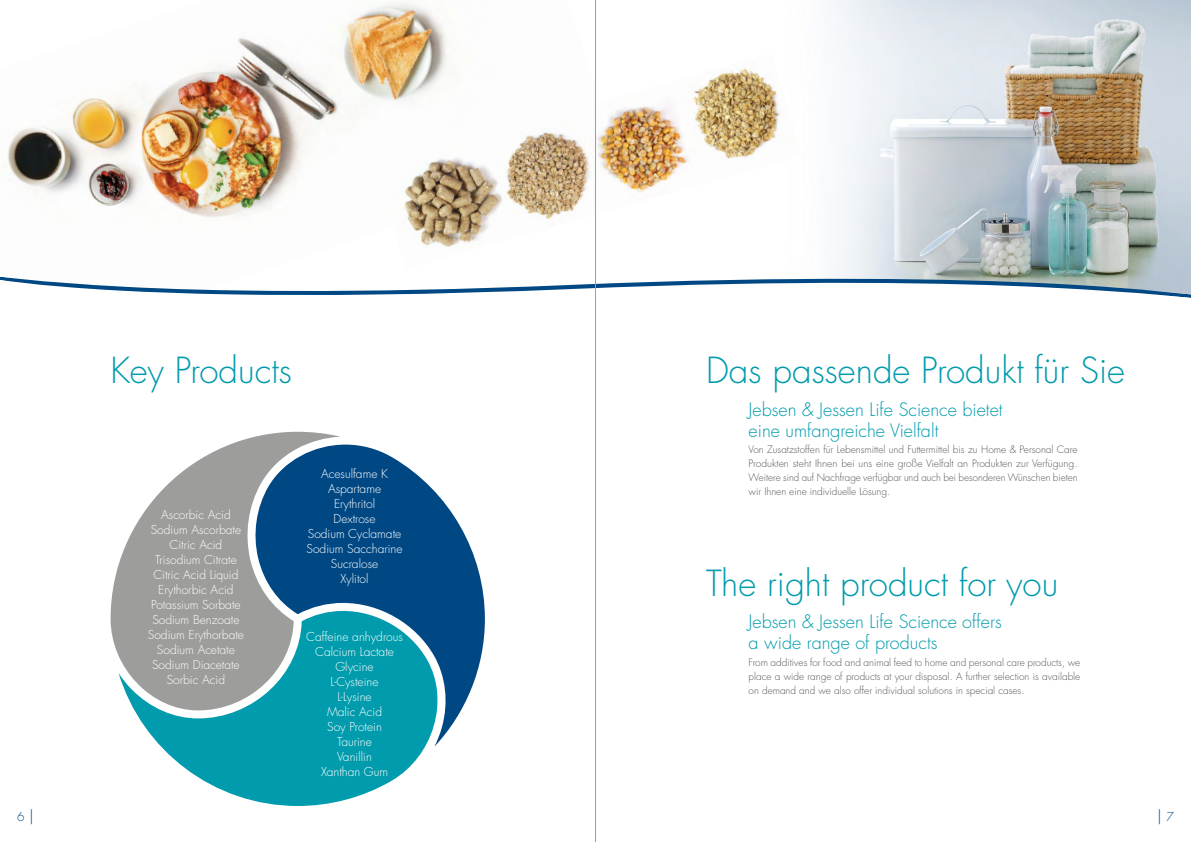
<style>
.page{position:relative;width:1191px;height:842px;background:#fff}
.page>*{position:absolute;margin:0;border:0;box-sizing:border-box;transform-origin:0 0}
.JJLS_USA_Broschüre_H{font:300 35px "Futura LT Pro";color:#009bac}
.JJLS_USA_Broschüre_S{font:300 18px/21px "Futura LT Pro";color:#009bac}
.t1{font:300 15px "Futura LT";color:#004884}
.JJLS_USA_Broschüre_P{font:300 12px "Futura LT Pro";color:#fff}
.t2{font:300 12px "Futura LT";color:#004884}
.JJLS_USA_Broschüre_C{font:300 10px/14px "Futura LT Pro";color:#575756;text-align:justify}
.s1{font-size:15px}
.s2{font-size:12px}
</style>
<div class="page">
<img style="left:831px;top:0;width:360px;height:274px">
<img style="left:7px;top:1px;width:440px;height:217px">
<img style="left:383px;top:53px;width:398px;height:194px">
<svg style="left:0;top:274px;width:1191px;height:24px"></svg>
<hr style="left:595px;top:0;width:1px;height:842px;background:#9d9d9c">
<svg style="left:340px;top:445px;width:145px;height:283px;fill:#004884"></svg>
<svg style="left:111px;top:432px;width:229px;height:242px;fill:#9d9d9c"></svg>
<svg style="left:119px;top:611px;width:331px;height:195px;fill:#009bac"></svg>
<p class="JJLS_USA_Broschüre_H" style="left:111px;top:348px;width:183px">Key Products</p>
<p class="JJLS_USA_Broschüre_P" style="left:161px;top:507px;width:71px">Ascorbic Acid</p>
<p class="JJLS_USA_Broschüre_P" style="left:151px;top:522px;width:92px">Sodium Ascorbate</p>
<p class="JJLS_USA_Broschüre_P" style="left:170px;top:537px;width:54px">Citric Acid</p>
<p class="JJLS_USA_Broschüre_P" style="left:155px;top:552px;width:83px">Trisodium Citrate</p>
<p class="JJLS_USA_Broschüre_P" style="left:153px;top:567px;width:87px">Citric Acid Liquid</p>
<p class="JJLS_USA_Broschüre_P" style="left:158px;top:582px;width:77px">Erythorbic Acid</p>
<p class="JJLS_USA_Broschüre_P" style="left:151px;top:597px;width:91px">Potassium Sorbate</p>
<p class="JJLS_USA_Broschüre_P" style="left:152px;top:612px;width:89px">Sodium Benzoate</p>
<p class="JJLS_USA_Broschüre_P" style="left:148px;top:627px;width:98px">Sodium Erythorbate</p>
<p class="JJLS_USA_Broschüre_P" style="left:157px;top:642px;width:79px">Sodium Acetate</p>
<p class="JJLS_USA_Broschüre_P" style="left:152px;top:657px;width:89px">Sodium Diacetate</p>
<p class="JJLS_USA_Broschüre_P" style="left:167px;top:672px;width:60px">Sorbic Acid</p>
<p class="JJLS_USA_Broschüre_P" style="left:321px;top:466px;width:68px">Acesulfame K</p>
<p class="JJLS_USA_Broschüre_P" style="left:328px;top:481px;width:55px">Aspartame</p>
<p class="JJLS_USA_Broschüre_P" style="left:334px;top:496px;width:43px">Erythritol</p>
<p class="JJLS_USA_Broschüre_P" style="left:333px;top:511px;width:44px">Dextrose</p>
<p class="JJLS_USA_Broschüre_P" style="left:308px;top:526px;width:95px">Sodium Cyclamate</p>
<p class="JJLS_USA_Broschüre_P" style="left:306px;top:541px;width:98px">Sodium Saccharine</p>
<p class="JJLS_USA_Broschüre_P" style="left:331px;top:556px;width:49px">Sucralose</p>
<p class="JJLS_USA_Broschüre_P" style="left:341px;top:571px;width:29px">Xylitol</p>
<p class="JJLS_USA_Broschüre_P" style="left:306px;top:629px;width:98px">Caffeine anhydrous</p>
<p class="JJLS_USA_Broschüre_P" style="left:315px;top:644px;width:80px">Calcium Lactate</p>
<p class="JJLS_USA_Broschüre_P" style="left:335px;top:659px;width:40px">Glycine</p>
<p class="JJLS_USA_Broschüre_P" style="left:331px;top:674px;width:49px">L-Cysteine</p>
<p class="JJLS_USA_Broschüre_P" style="left:337px;top:689px;width:36px">L-Lysine</p>
<p class="JJLS_USA_Broschüre_P" style="left:327px;top:704px;width:57px">Malic Acid</p>
<p class="JJLS_USA_Broschüre_P" style="left:327px;top:719px;width:56px">Soy Protein</p>
<p class="JJLS_USA_Broschüre_P" style="left:337px;top:734px;width:36px">Taurine</p>
<p class="JJLS_USA_Broschüre_P" style="left:337px;top:749px;width:36px">Vanillin</p>
<p class="JJLS_USA_Broschüre_P" style="left:321px;top:764px;width:69px">Xanthan Gum</p>
<p class="JJLS_USA_Broschüre_H" style="left:706px;top:348px;width:420px">Das passende Produkt für Sie</p>
<p class="JJLS_USA_Broschüre_S" style="left:748px;top:399px;width:255px">Jebsen &amp; Jessen Life Science bietet eine umfangreiche Vielfalt</p>
<p class="JJLS_USA_Broschüre_C" style="left:748px;top:443px;width:330px">Von Zusatzstoffen für Lebensmittel und Futtermittel bis zu Home &amp; Personal Care Produkten steht Ihnen bei uns eine große Vielfalt an Produkten zur Verfügung.<br>Weitere sind auf Nachfrage verfügbar und auch bei besonderen Wünschen bieten wir Ihnen eine individuelle Lösung.</p>
<p class="JJLS_USA_Broschüre_H" style="left:706px;top:560px;width:354px">The right product for you</p>
<p class="JJLS_USA_Broschüre_S" style="left:748px;top:611px;width:255px">Jebsen &amp; Jessen Life Science offers a wide range of products</p>
<p class="JJLS_USA_Broschüre_C" style="left:748px;top:655px;width:333px">From additives for food and animal feed to home and personal care products, we place a wide range of products at your disposal. A further selection is available on demand and we also offer individual solutions in special cases.</p>
<p class="t2" style="left:17px;top:809px;width:18px">6 <span class="s1">|</span></p>
<h3 class="t1" style="left:1157px;top:806px;width:18px">| <span class="s2">7</span></h3>
</div>
